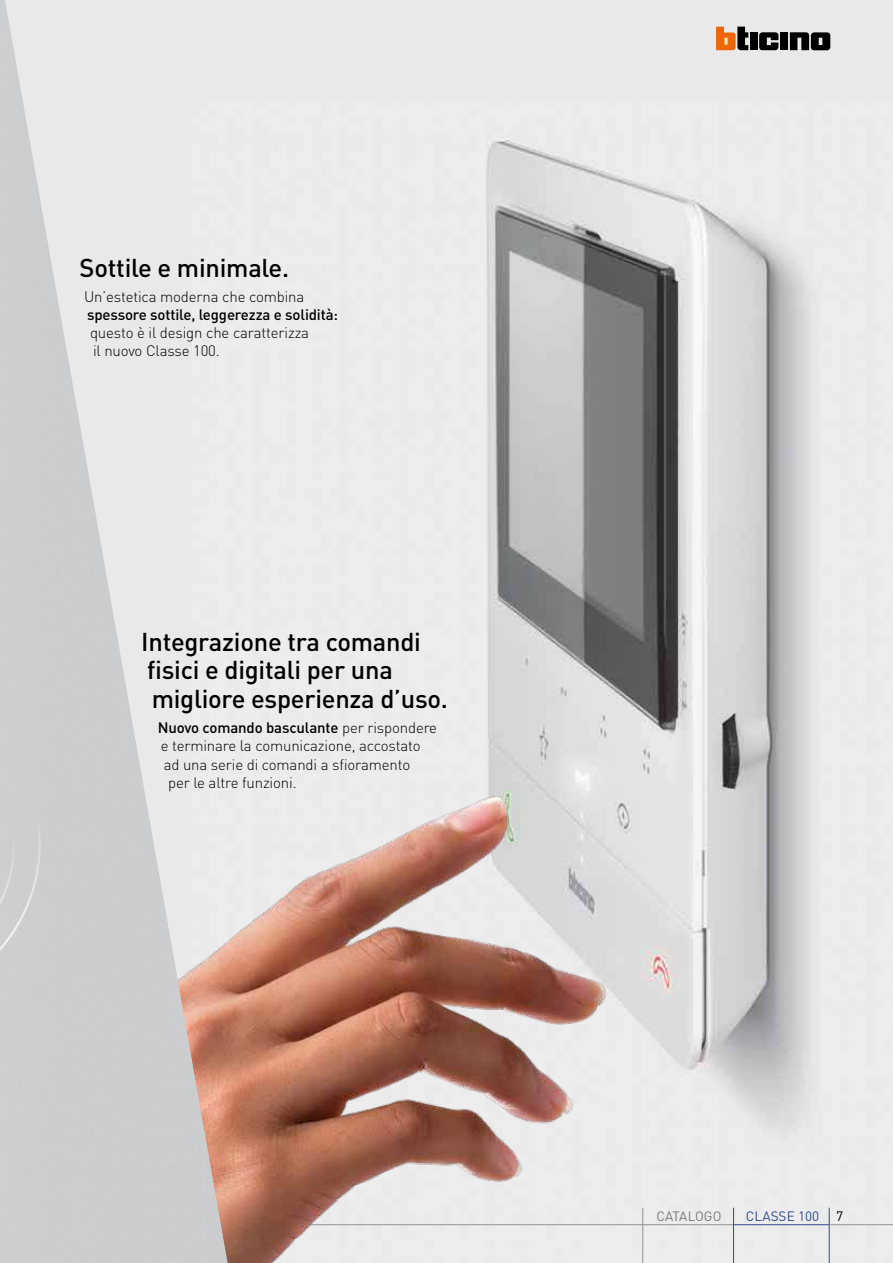
<style>
.page{position:relative;width:893px;height:1263px;background:#e9e9e9}
.page>*{position:absolute;margin:0;border:0;box-sizing:border-box;transform-origin:0 0}
.t1{font:500 25.5px/28.5px "DIN Pro";letter-spacing:-.01em;color:#000}
.t2{font:300 15px/18px "DIN Pro";letter-spacing:-.01em;color:#000}
.t3{font:500 15px "DIN Pro";letter-spacing:-.01em;color:#000}
.t4{font:13.5px "DIN Pro";letter-spacing:.01em;color:#355295}
.t5{font:13.5px "DIN Pro";color:#878787}
.t6{font:13.5px "DIN Pro";color:#000}
.s1{font-weight:300}
</style>
<div class="page">
<img style="left:486px;top:139px;width:407px;height:1124px">
<img style="left:227px;top:740px;width:394px;height:523px">
<img style="left:0;top:0;width:227px;height:1263px">
<div style="left:0;top:660px;width:65px;height:367px;background:#cdced0"></div>
<div style="left:750px;top:32px;width:8px;height:18px;background:#000"></div>
<div style="left:780px;top:32px;width:8px;height:18px;background:#000"></div>
<svg style="left:716px;top:27px;width:32px;height:23px"></svg>
<svg style="left:759px;top:32px;width:19px;height:18px"></svg>
<svg style="left:790px;top:32px;width:40px;height:18px"></svg>
<h1 class="t1" style="left:80px;top:252px;width:211px">Sottile e minimale.</h1>
<p class="t2" style="left:84px;top:287px;width:222px">Un’estetica moderna che combina</p>
<p class="t3" style="left:87px;top:305px;width:253px">spessore sottile, leggerezza e solidità:</p>
<p class="t2" style="left:90px;top:323px;width:221px">questo è il design che caratterizza il nuovo Classe 100.</p>
<h1 class="t1" style="left:141px;top:626px;width:308px">Integrazione tra comandi fisici e digitali per una migliore esperienza d’uso.</h1>
<p class="t3" style="left:158px;top:718px;width:281px">Nuovo comando basculante <span class="s1">per rispondere</span></p>
<p class="t2" style="left:161px;top:736px;width:261px">e terminare la comunicazione, accostato</p>
<p class="t2" style="left:164px;top:754px;width:248px">ad una serie di comandi a sfioramento</p>
<p class="t2" style="left:168px;top:772px;width:130px">per le altre funzioni.</p>
<p class="t5" style="left:656px;top:1207px;width:67px">CATALOGO</p>
<p class="t4" style="left:746px;top:1207px;width:75px">CLASSE 100</p>
<p class="t6" style="left:836px;top:1207px;width:9px">7</p>
</div>
